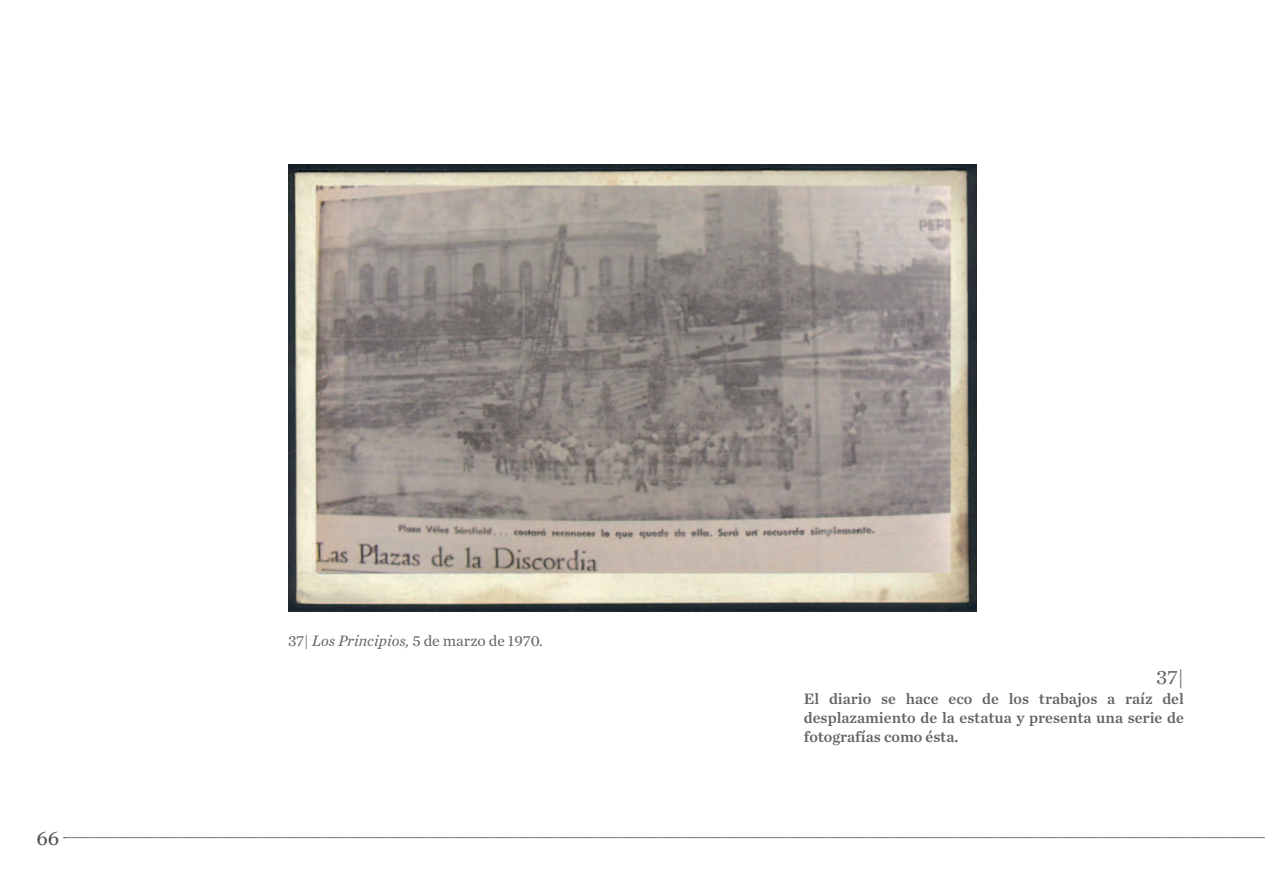
<style>
.page{position:relative;width:1265px;height:869px;background:#fff}
.page>*{position:absolute;margin:0;border:0;box-sizing:border-box;transform-origin:0 0}
.t1{font:21px "Chronicle Text G1";color:#636366}
.t2{font:21px "Chronicle Text G1";color:#4b4c4d}
.t3{font:15.75px/19.2px "Chronicle Text G1 Semi";color:#636366;text-align:justify}
.t4{font:15.75px "Chronicle Text G1";color:#636366}
.s1{font-style:italic}
</style>
<div class="page">
<svg style="left:64px;top:837px;width:1201px;height:1px"></svg>
<img style="left:288px;top:165px;width:689px;height:446px">
<h1 class="t2" style="left:36px;top:824px;width:24px">66</h1>
<p class="t4" style="left:288px;top:630px;width:256px">37| <span class="s1">Los Principios,</span> 5 de marzo de 1970.</p>
<h1 class="t1" style="left:1156px;top:664px;width:29px">37|</h1>
<p class="t3" style="left:804px;top:688px;width:382px">El diario se hace eco de los trabajos a raíz del desplazamiento de la estatua y presenta una serie de fotografías como ésta.</p>
</div>
